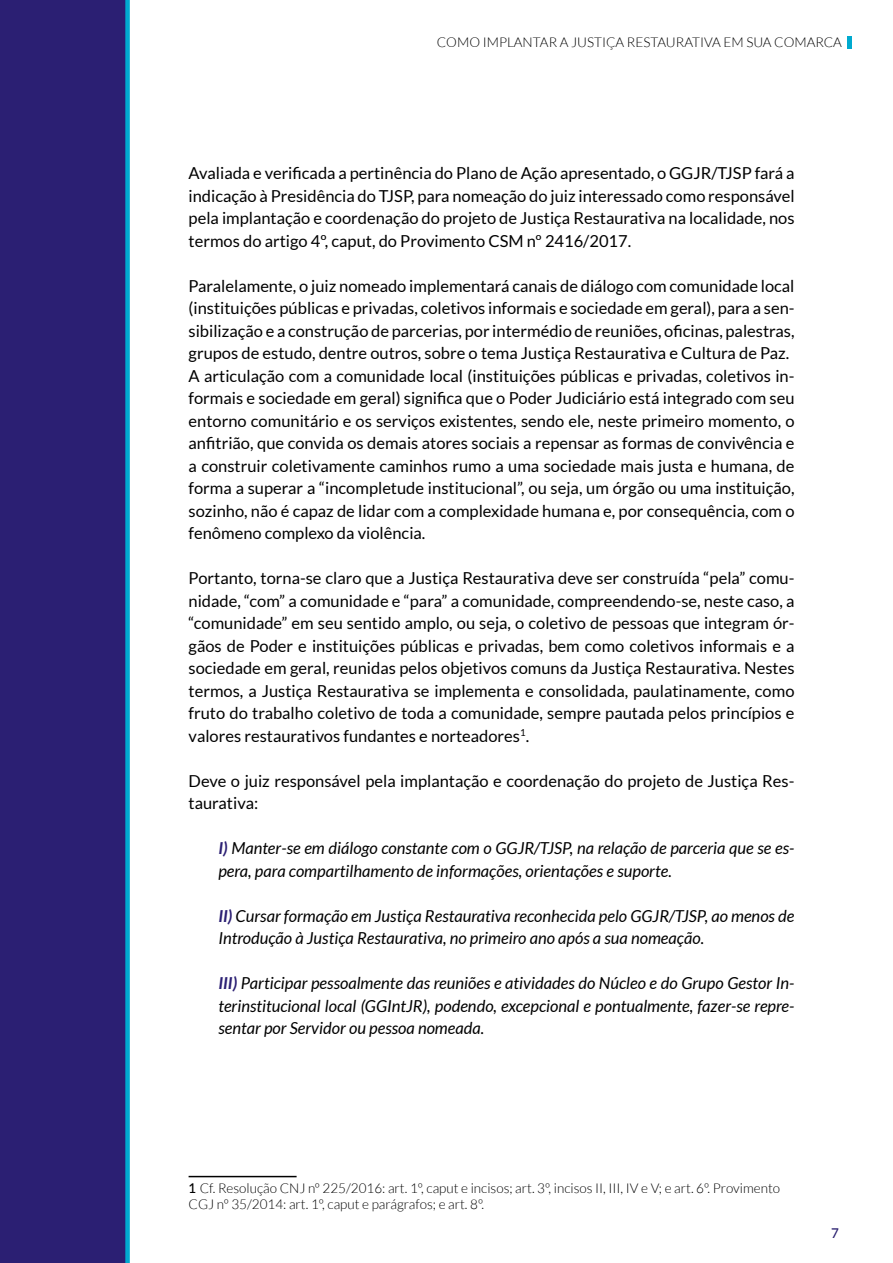
<style>
.page{position:relative;width:893px;height:1263px;background:#fff}
.page>*{position:absolute;margin:0;border:0;box-sizing:border-box;transform-origin:0 0}
.t1{font:16.5px/22.5px "Lato";color:#000;text-align:justify}
.t2{font:italic 16.5px/22.5px "Lato";color:#000}
.t3{font:300 13.5px/16.2px "Lato";color:#000}
.t4{font:500 13.5px "Lato";color:#271c6d}
.s1{font-weight:700;color:#2b1f73}
.s2{font-weight:500}
</style>
<div class="page">
<div style="left:0;top:0;width:130px;height:1263px;background:#2b1f73"></div>
<div style="left:847px;top:36px;width:5px;height:12px;background:#00aacf"></div>
<hr style="left:189px;top:1176px;width:108px;height:1px;background:#000">
<p class="t3" style="left:437px;top:34px;width:407px">COMO IMPLANTAR A JUSTIÇA RESTAURATIVA EM SUA COMARCA</p>
<p class="t1" style="left:189px;top:162px;width:607px">Avaliada e verificada a pertinência do Plano de Ação apresentado, o GGJR/TJSP fará a indicação à Presidência do TJSP, para nomeação do juiz interessado como responsável pela implantação e coordenação do projeto de Justiça Restaurativa na localidade, nos termos do artigo 4º, caput, do Provimento CSM nº 2416/2017.</p>
<p class="t1" style="left:189px;top:274px;width:607px;text-align:left">Paralelamente, o juiz nomeado implementará canais de diálogo com comunidade local (instituições públicas e privadas, coletivos informais e sociedade em geral), para a sen&shy;sibilização e a construção de parcerias, por intermédio de reuniões, oficinas, palestras, grupos de estudo, dentre outros, sobre o tema Justiça Restaurativa e Cultura de Paz.<br>A articulação com a comunidade local (instituições públicas e privadas, coletivos in&shy;formais e sociedade em geral) significa que o Poder Judiciário está integrado com seu entorno comunitário e os serviços existentes, sendo ele, neste primeiro momento, o anfitrião, que convida os demais atores sociais a repensar as formas de convivência e a construir coletivamente caminhos rumo a uma sociedade mais justa e humana, de forma a superar a “incompletude institucional”, ou seja, um órgão ou uma instituição, sozinho, não é capaz de lidar com a complexidade humana e, por consequência, com o fenômeno complexo da violência.</p>
<p class="t1" style="left:189px;top:567px;width:607px">Portanto, torna-se claro que a Justiça Restaurativa deve ser construída “pela” comu&shy;nidade, “com” a comunidade e “para” a comunidade, compreendendo-se, neste caso, a “comunidade” em seu sentido amplo, ou seja, o coletivo de pessoas que integram ór&shy;gãos de Poder e instituições públicas e privadas, bem como coletivos informais e a sociedade em geral, reunidas pelos objetivos comuns da Justiça Restaurativa. Nestes termos, a Justiça Restaurativa se implementa e consolidada, paulatinamente, como fruto do trabalho coletivo de toda a comunidade, sempre pautada pelos princípios e valores restaurativos fundantes e norteadores<sup>1</sup>.</p>
<p class="t1" style="left:189px;top:769px;width:607px">Deve o juiz responsável pela implantação e coordenação do projeto de Justiça Res&shy;taurativa:</p>
<p class="t2" style="left:218px;top:837px;width:578px"><span class="s1">I)</span> Manter-se em diálogo constante com o GGJR/TJSP, na relação de parceria que se es&shy;pera, para compartilhamento de informações, orientações e suporte.</p>
<p class="t2" style="left:218px;top:905px;width:578px"><span class="s1">II)</span> Cursar formação em Justiça Restaurativa reconhecida pelo GGJR/TJSP, ao menos de<br>Introdução à Justiça Restaurativa, no primeiro ano após a sua nomeação.</p>
<p class="t2" style="left:218px;top:972px;width:578px;text-align:justify"><span class="s1">III)</span> Participar pessoalmente das reuniões e atividades do Núcleo e do Grupo Gestor In&shy;terinstitucional local (GGIntJR), podendo, excepcional e pontualmente, fazer-se repre&shy;sentar por Servidor ou pessoa nomeada.</p>
<p class="t3" style="left:189px;top:1180px;width:593px"><span class="s2">1</span> Cf. Resolução CNJ nº 225/2016: art. 1º, caput e incisos; art. 3º, incisos II, III, IV e V; e art. 6º. Provimento<br>CGJ nº 35/2014: art. 1º, caput e parágrafos; e art. 8º.</p>
<p class="t4" style="left:831px;top:1223px;width:9px">7</p>
</div>
